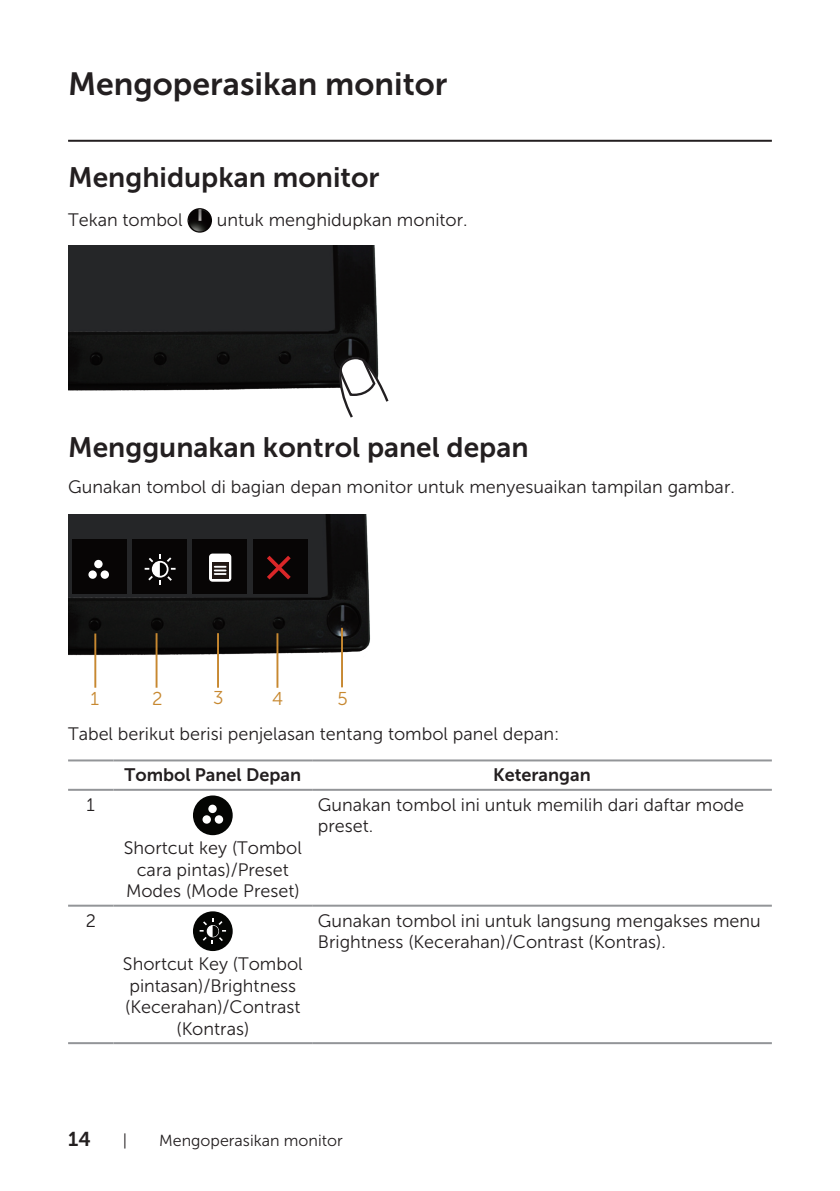
<style>
.page{position:relative;width:840px;height:1191px;background:#fff}
.page>*{position:absolute;margin:0;border:0;box-sizing:border-box;transform-origin:0 0}
.Head_1{font:32px "Museo Sans For Dell 700";color:#231f20}
.Head_2{font:28px "Museo Sans For Dell 700";color:#231f20}
.t1{font:20px "Museo Sans For Dell 700";color:#231f20}
.t2{font:18.6px "Museo Sans For Dell 300";color:#c78830}
.text{font:18px/21.6px "Museo Sans For Dell 300";color:#231f20;text-align:center}
.text-2{font:18px "Museo Sans For Dell 700";color:#231f20}
.t3{font:16px "Museo Sans For Dell 300";color:#231f20}
</style>
<div class="page">
<hr style="left:68px;top:140px;width:703px;height:2px;background:#231f20">
<img style="left:187px;top:208px;width:25px;height:25px;border-radius:12px">
<img style="left:68px;top:246px;width:310px;height:145px">
<svg style="left:336px;top:353px;width:52px;height:64px"></svg>
<img style="left:68px;top:514px;width:302px;height:143px">
<div style="left:72px;top:539px;width:54px;height:55px;background:#070505"></div>
<div style="left:132px;top:539px;width:54px;height:55px;background:#070505"></div>
<div style="left:192px;top:539px;width:55px;height:55px;background:#070505"></div>
<div style="left:253px;top:539px;width:55px;height:55px;background:#070505"></div>
<hr style="left:217px;top:633px;width:2px;height:54px;background:#c78830">
<hr style="left:276px;top:633px;width:2px;height:55px;background:#c78830">
<hr style="left:155px;top:633px;width:2px;height:54px;background:#c78830">
<hr style="left:341px;top:628px;width:2px;height:59px;background:#c78830">
<hr style="left:94px;top:633px;width:2px;height:54px;background:#c78830">
<div style="left:94px;top:560px;width:8px;height:8px;background:#fff;border-radius:50%"></div>
<div style="left:88px;top:570px;width:9px;height:9px;background:#fff;border-radius:50%"></div>
<div style="left:101px;top:570px;width:8px;height:9px;background:#fff;border-radius:50%"></div>
<div style="left:153px;top:562px;width:14px;height:14px;background:#fff;border-radius:50%"></div>
<div style="left:152px;top:561px;width:16px;height:16px;border:4px solid #fff;border-radius:50%"></div>
<svg style="left:159px;top:554px;width:16px;height:30px"></svg>
<svg style="left:148px;top:576px;width:5px;height:4px"></svg>
<svg style="left:149px;top:558px;width:4px;height:4px"></svg>
<div style="left:210px;top:554px;width:20px;height:27px;background:#fff;border-radius:3px"></div>
<div style="left:209px;top:553px;width:22px;height:28px;border:2px solid #fff;border-radius:3px"></div>
<svg style="left:212px;top:562px;width:16px;height:17px"></svg>
<svg style="left:214px;top:566px;width:11px;height:9px"></svg>
<svg style="left:267px;top:555px;width:24px;height:25px"></svg>
<hr style="left:68px;top:759px;width:45px;height:2px;background:#939598">
<hr style="left:113px;top:759px;width:199px;height:2px;background:#939598">
<hr style="left:312px;top:759px;width:459px;height:2px;background:#939598">
<hr style="left:68px;top:789px;width:45px;height:2px;background:#939598">
<hr style="left:113px;top:789px;width:199px;height:2px;background:#939598">
<hr style="left:312px;top:789px;width:459px;height:2px;background:#939598">
<hr style="left:68px;top:904px;width:45px;height:2px;background:#939598">
<hr style="left:113px;top:904px;width:199px;height:2px;background:#939598">
<hr style="left:312px;top:904px;width:459px;height:2px;background:#939598">
<hr style="left:68px;top:1042px;width:45px;height:2px;background:#939598">
<hr style="left:113px;top:1042px;width:199px;height:2px;background:#939598">
<hr style="left:312px;top:1042px;width:459px;height:2px;background:#939598">
<div style="left:193px;top:795px;width:39px;height:40px;background:#040503;border-radius:50%"></div>
<svg style="left:208px;top:804px;width:9px;height:9px"></svg>
<div style="left:202px;top:815px;width:9px;height:8px;background:#fff;border-radius:50%"></div>
<div style="left:215px;top:815px;width:8px;height:8px;background:#fff;border-radius:50%"></div>
<div style="left:193px;top:911px;width:39px;height:40px;background:#040503;border-radius:50%"></div>
<svg style="left:199px;top:918px;width:27px;height:26px"></svg>
<p class="Head_1" style="left:68px;top:66px;width:380px">Mengoperasikan monitor</p>
<p class="Head_2" style="left:68px;top:162px;width:313px">Menghidupkan monitor</p>
<p class="text" style="left:68px;top:209px;width:116px">Tekan tombol</p>
<p class="text" style="left:217px;top:209px;width:252px">untuk menghidupkan monitor.</p>
<p class="Head_2" style="left:68px;top:431px;width:461px">Menggunakan kontrol panel depan</p>
<p class="text" style="left:68px;top:476px;width:668px">Gunakan tombol di bagian depan monitor untuk menyesuaikan tampilan gambar.</p>
<p class="t2" style="left:90px;top:688px;width:10px">1</p>
<p class="t2" style="left:152px;top:688px;width:12px">2</p>
<p class="t2" style="left:213px;top:688px;width:12px">3</p>
<p class="t2" style="left:272px;top:688px;width:13px">4</p>
<p class="t2" style="left:337px;top:688px;width:12px">5</p>
<p class="text" style="left:68px;top:723px;width:492px">Tabel berikut berisi penjelasan tentang tombol panel depan:</p>
<p class="text-2" style="left:124px;top:765px;width:178px">Tombol Panel Depan</p>
<p class="text-2" style="left:493px;top:765px;width:99px">Keterangan</p>
<p class="text" style="left:87px;top:794px;width:10px">1</p>
<p class="text" style="left:124px;top:837px;width:179px">Shortcut key (Tombol cara pintas)/Preset<br>Modes (Mode Preset)</p>
<p class="text" style="left:317px;top:794px;width:427px;text-align:left">Gunakan tombol ini untuk memilih dari daftar mode preset.</p>
<p class="text" style="left:86px;top:909px;width:12px">2</p>
<p class="text" style="left:123px;top:953px;width:181px">Shortcut Key (Tombol pintasan)/Brightness (Kecerahan)/Contrast (Kontras)</p>
<p class="text" style="left:317px;top:909px;width:444px;text-align:left">Gunakan tombol ini untuk langsung mengakses menu<br>Brightness (Kecerahan)/Contrast (Kontras).</p>
<p class="t1" style="left:68px;top:1127px;width:24px">14</p>
<p class="t3" style="left:123px;top:1131px;width:6px">|</p>
<p class="t3" style="left:159px;top:1131px;width:185px">Mengoperasikan monitor</p>
</div>
